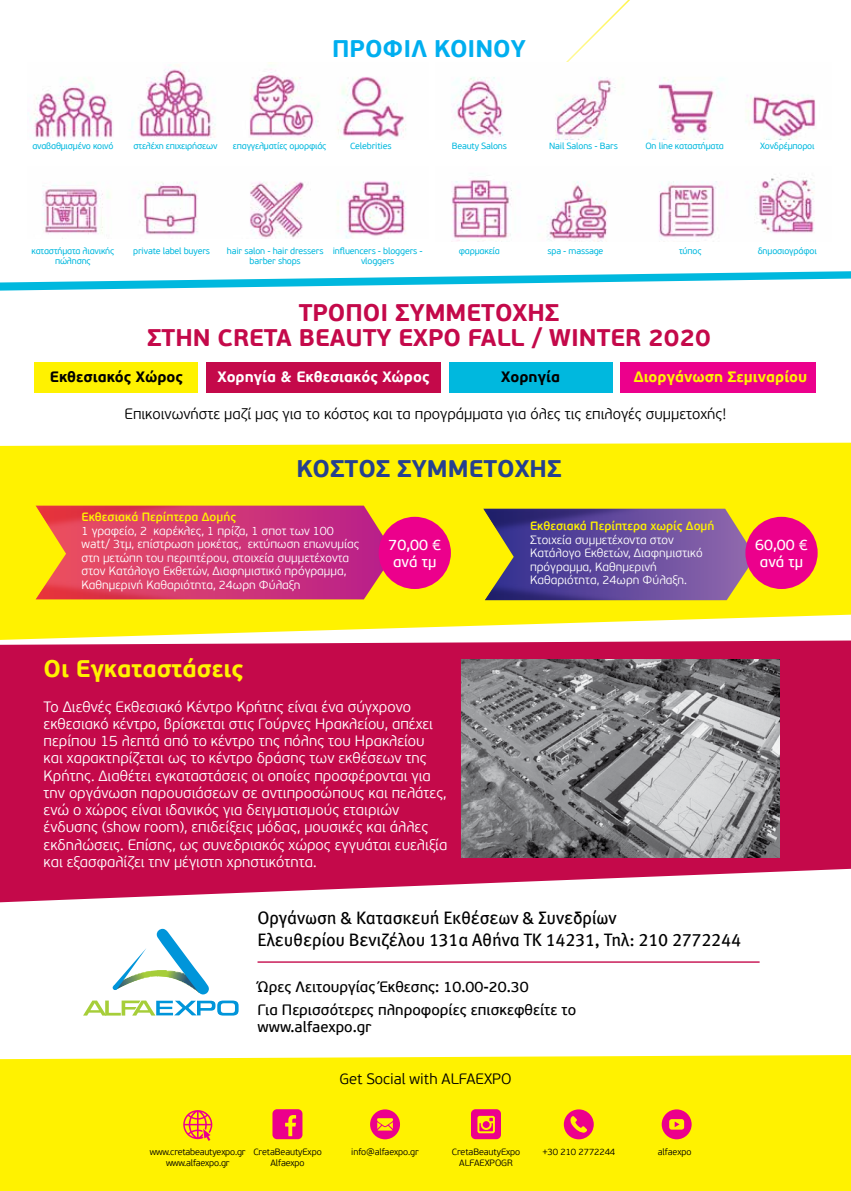
<style>
.page{position:relative;width:851px;height:1191px;background:#fff}
.page>*{position:absolute;margin:0;border:0;box-sizing:border-box;transform-origin:0 0}
.t1{font:700 24px/25.5px "PF Beau Sans Pro";color:#c4094a;text-align:center}
.t2{font:700 24px "PF Beau Sans Pro";color:#25408f}
.t3{font:700 24px "PF Beau Sans Pro";color:#fff200}
.t4{font:700 24px "PF Beau Sans Pro";color:#00aeef}
.t5{font:18px/22.5px "Meta Book Greek LF";letter-spacing:-.01em;color:#000}
.t6{font:300 15px/17.2px "PF Beau Sans Pro";color:#fff}
.t7{font:300 15px "PF Beau Sans Pro";color:#000}
.t8{font:15px/22.5px "PF Beau Sans Pro Bbook";color:#000}
.t9{font:700 15px "PF Beau Sans Pro";color:#fff}
.t10{font:700 15px "PF Beau Sans Pro";color:#000}
.t11{font:15px/17.2px "PF Beau Sans Pro Bbook";color:#fff;text-align:center}
.t12{font:700 15px "PF Beau Sans Pro";color:#fff200}
.t13{font:300 12px/13.5px "PF Beau Sans Pro";color:#fff}
.t14{font:600 12px "PF Beau Sans Pro";color:#fff200}
.t15{font:300 9.15px/10.9px "PF Beau Sans Pro";letter-spacing:-.01em;color:#000;text-align:center}
.t16{font:9px/10.5px "PF Beau Sans Pro";letter-spacing:-.02em;color:#00b8de;text-align:center}
</style>
<div class="page">
<svg style="left:0;top:443px;width:850px;height:197px;background:#fef21e"></svg>
<svg style="left:0;top:640px;width:850px;height:262px;background:#c9225c"></svg>
<svg style="left:0;top:271px;width:850px;height:20px"></svg>
<div style="left:0;top:1055px;width:850px;height:136px;background:#fff200"></div>
<svg style="left:272px;top:1109px;width:30px;height:30px"></svg>
<svg style="left:471px;top:1109px;width:30px;height:30px"></svg>
<svg style="left:563px;top:1109px;width:30px;height:30px"></svg>
<svg style="left:370px;top:1109px;width:30px;height:30px"></svg>
<svg style="left:183px;top:1110px;width:29px;height:31px"></svg>
<svg style="left:661px;top:1109px;width:30px;height:30px"></svg>
<hr style="left:257px;top:961px;width:502px;height:1px;background:#c4094a">
<svg style="left:83px;top:1000px;width:155px;height:15px"></svg>
<svg style="left:112px;top:929px;width:97px;height:65px"></svg>
<svg style="left:555px;top:0;width:112px;height:140px"></svg>
<div style="left:35px;top:363px;width:163px;height:30px;background:#fff200"></div>
<div style="left:206px;top:363px;width:234px;height:30px;background:#c4094a"></div>
<div style="left:449px;top:363px;width:163px;height:30px;background:#00b8de"></div>
<div style="left:620px;top:363px;width:195px;height:30px;background:#ec008c"></div>
<img style="left:28px;top:62px;width:378px;height:77px">
<img style="left:42px;top:181px;width:364px;height:57px">
<img style="left:452px;top:62px;width:364px;height:77px">
<img style="left:451px;top:177px;width:364px;height:65px">
<svg style="left:232px;top:505px;width:162px;height:94px;background:#c93a76"></svg>
<img style="left:36px;top:568px;width:196px;height:31px">
<img style="left:36px;top:505px;width:197px;height:63px">
<div style="left:378px;top:517px;width:73px;height:72px;background:#ec008c;border-radius:50%"></div>
<svg style="left:679px;top:509px;width:76px;height:91px;background:#97778b"></svg>
<img style="left:483px;top:571px;width:196px;height:29px">
<img style="left:483px;top:509px;width:198px;height:62px">
<div style="left:745px;top:517px;width:72px;height:72px;background:#ec008c;border-radius:50%"></div>
<img style="left:461px;top:659px;width:318px;height:198px">
<h1 class="t4" style="left:332px;top:34px;width:195px">ΠΡΟΦΙΛ ΚΟΙΝΟΥ</h1>
<p class="t16" style="left:32px;top:141px;width:83px">αναβαθμισμένο κοινό</p>
<p class="t16" style="left:133px;top:141px;width:85px">στελέχη επιχειρήσεων</p>
<p class="t16" style="left:233px;top:141px;width:95px">επαγγελματίες ομορφιάς</p>
<p class="t16" style="left:350px;top:141px;width:43px">Celebrities</p>
<p class="t16" style="left:451px;top:141px;width:57px">Beauty Salons</p>
<p class="t16" style="left:549px;top:141px;width:70px">Nail Salons - Bars</p>
<p class="t16" style="left:645px;top:141px;width:80px">On line καταστήματα</p>
<p class="t16" style="left:759px;top:141px;width:56px">Χονδρέμποροι</p>
<p class="t16" style="left:32px;top:246px;width:84px">καταστήματα λιανικής πώλησης</p>
<p class="t16" style="left:133px;top:246px;width:78px">private label buyers</p>
<p class="t16" style="left:227px;top:246px;width:98px">hair salon - hair dressers barber shops</p>
<p class="t16" style="left:333px;top:246px;width:91px">influencers - bloggers - vloggers</p>
<p class="t16" style="left:459px;top:246px;width:43px">φαρμακεία</p>
<p class="t16" style="left:547px;top:246px;width:57px">spa - massage</p>
<p class="t16" style="left:679px;top:246px;width:24px">τύπος</p>
<p class="t16" style="left:757px;top:246px;width:60px">δημοσιογράφοι</p>
<h1 class="t1" style="left:147px;top:300px;width:565px">ΤΡΟΠΟΙ ΣΥΜΜΕΤΟΧΗΣ<br>ΣΤΗΝ CRETA BEAUTY EXPO FALL / WINTER 2020</h1>
<p class="t10" style="left:50px;top:368px;width:135px">Εκθεσιακός Χώρος</p>
<p class="t9" style="left:217px;top:368px;width:214px">Χορηγία &amp; Εκθεσιακός Χώρος</p>
<p class="t10" style="left:501px;top:368px;width:60px">Χορηγία</p>
<p class="t12" style="left:633px;top:368px;width:175px">Διοργάνωση Σεμιναρίου</p>
<p class="t7" style="left:124px;top:405px;width:603px">Επικοινωνήστε μαζί μας για το κόστος και τα προγράμματα για όλες τις επιλογές συμμετοχής!</p>
<h1 class="t2" style="left:296px;top:453px;width:266px">ΚΟΣΤΟΣ ΣΥΜΜΕΤΟΧΗΣ</h1>
<p class="t14" style="left:81px;top:510px;width:156px">Εκθεσιακά Περίπτερα Δομής</p>
<p class="t13" style="left:81px;top:524px;width:279px">1 γραφείο, 2 καρέκλες, 1 πρίζα, 1 σποτ των 100 watt/ 3τμ, επίστρωση μοκέτας, εκτύπωση επωνυμίας στη μετώπη του περιπτέρου, στοιχεία συμμετέχοντα στον Κατάλογο Εκθετών, Διαφημιστικό πρόγραμμα, Καθημερινή Καθαριότητα, 24ωρη Φύλαξη</p>
<p class="t11" style="left:388px;top:536px;width:54px">70,00 € ανά τμ</p>
<h1 class="t3" style="left:44px;top:654px;width:201px">Οι Εγκαταστάσεις</h1>
<p class="t6" style="left:44px;top:698px;width:405px">Το Διεθνές Εκθεσιακό Κέντρο Κρήτης είναι ένα σύγχρονο εκθεσιακό κέντρο, βρίσκεται στις Γούρνες Ηρακλείου, απέχει περίπου 15 λεπτά από το κέντρο της πόλης του Ηρακλείου και χαρακτηρίζεται ως το κέντρο δράσης των εκθέσεων της Κρήτης. Διαθέτει εγκαταστάσεις οι οποίες προσφέρονται για την οργάνωση παρουσιάσεων σε αντιπροσώπους και πελάτες, ενώ ο χώρος είναι ιδανικός για δειγματισμούς εταιριών ένδυσης (show room), επιδείξεις μόδας, μουσικές και άλλες εκδηλώσεις. Επίσης, ως συνεδριακός χώρος εγγυάται ευελιξία και εξασφαλίζει την μέγιστη χρηστικότητα.</p>
<p class="t14" style="left:530px;top:519px;width:186px">Εκθεσιακά Περίπτερα χωρίς Δομή</p>
<p class="t13" style="left:530px;top:533px;width:174px">Στοιχεία συμμετέχοντα στον<br>Κατάλογο Εκθετών, Διαφημιστικό πρόγραμμα, Καθημερινή<br>Καθαριότητα, 24ωρη Φύλαξη.</p>
<p class="t11" style="left:755px;top:536px;width:54px">60,00 € ανά τμ</p>
<p class="t5" style="left:257px;top:906px;width:485px">Οργάνωση &amp; Κατασκευή Εκθέσεων &amp; Συνεδρίων<br>Ελευθερίου Βενιζέλου 131α Αθήνα ΤΚ 14231, Τηλ: 210 2772244</p>
<p class="t8" style="left:257px;top:976px;width:320px">Ώρες Λειτουργίας Έκθεσης: 10.00-20.30<br>Για Περισσότερες πληροφορίες επισκεφθείτε τo</p>
<p class="t8" style="left:257px;top:1016px;width:116px">www.alfaexpo.gr</p>
<p class="t7" style="left:339px;top:1070px;width:174px">Get Social with ALFAEXPO</p>
<p class="t15" style="left:150px;top:1146px;width:97px">www.cretabeautyexpo.gr</p>
<p class="t15" style="left:351px;top:1146px;width:69px">info@alfaexpo.gr</p>
<p class="t15" style="left:542px;top:1146px;width:74px">+30 210 2772244</p>
<p class="t15" style="left:657px;top:1146px;width:35px">alfaexpo</p>
<p class="t15" style="left:166px;top:1157px;width:65px">www.alfaexpo.gr</p>
<p class="t15" style="left:253px;top:1146px;width:70px">CretaBeautyExpo<br>Alfaexpo</p>
<p class="t15" style="left:452px;top:1146px;width:70px">CretaBeautyExpo<br>ALFAEXPOGR</p>
</div>
